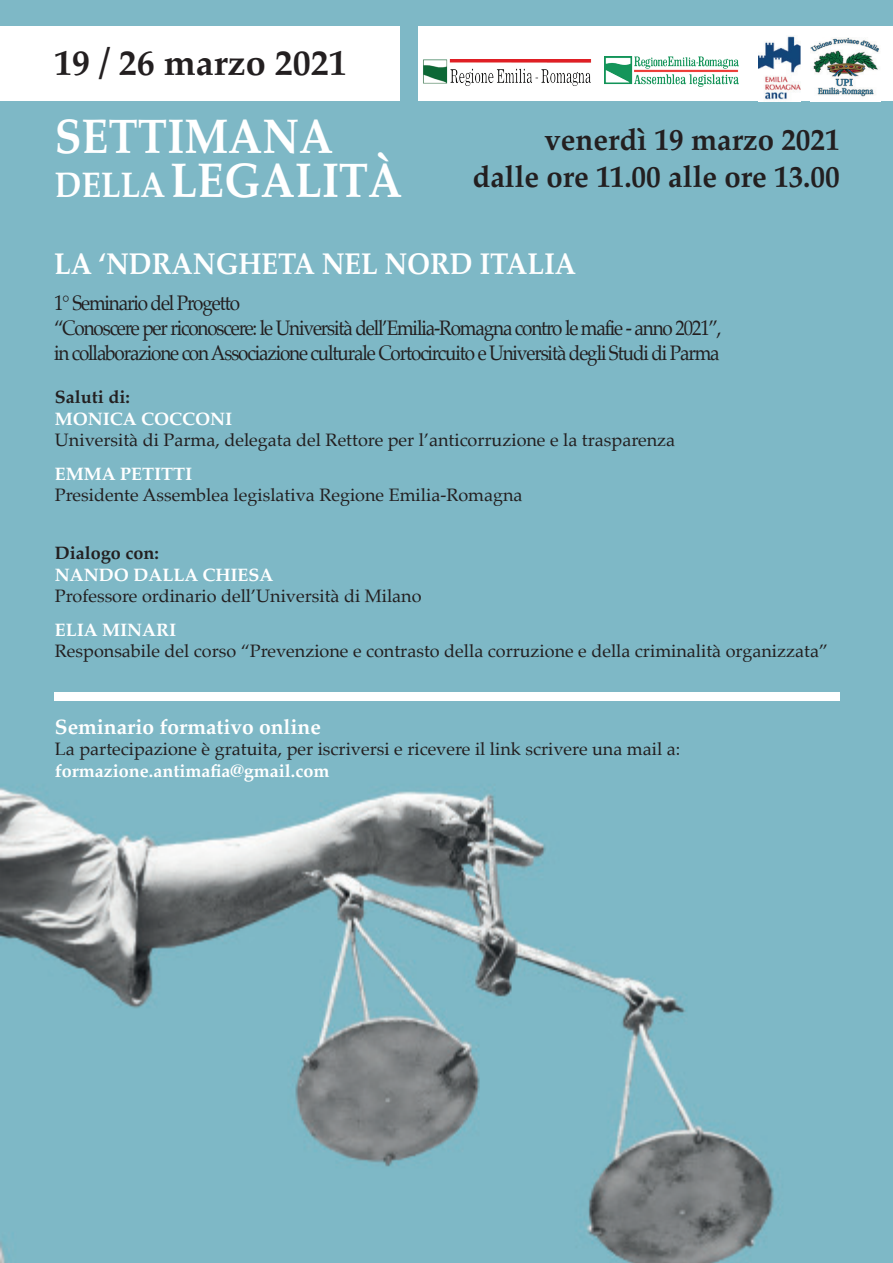
<style>
.page{position:relative;width:893px;height:1263px;background:#fff}
.page>*{position:absolute;margin:0;border:0;box-sizing:border-box;transform-origin:0 0}
.t1{font:700 48.75px "Palatino";color:#fff;scale:.9 1}
.t2{font:700 36px "Palatino";color:#231f20}
.t3{font:700 35.7px "Palatino";color:#fff;scale:.9 1}
.t4{font:700 30.45px/36.6px "Palatino";color:#231f20;text-align:right;scale:.96 1}
.t5{font:700 30.15px "Palatino";color:#fff;scale:.91 1}
.t6{font:21px/25.2px "Palatino";letter-spacing:-.06em;color:#231f20;scale:.9 1}
.t7{font:700 21px "Palatino";color:#fff}
.t8{font:18px "Palatino";color:#231f20}
.t9{font:700 18px "Palatino";color:#fff}
.t10{font:700 18px "Palatino";color:#231f20}
</style>
<div class="page">
<img style="left:0;top:0;width:893px;height:1263px">
<div style="left:418px;top:27px;width:475px;height:74px;background:#fff"></div>
<img style="left:810px;top:38px;width:70px;height:59px">
<img style="left:604px;top:56px;width:134px;height:31px">
<img style="left:423px;top:60px;width:169px;height:26px">
<img style="left:758px;top:36px;width:43px;height:64px">
<div style="left:0;top:27px;width:400px;height:74px;background:#fff"></div>
<div style="left:54px;top:692px;width:786px;height:9px;background:#fff"></div>
<h2 class="t2" style="left:54px;top:32px;width:294px">19 / 26 marzo 2021</h2>
<h1 class="t1" style="left:55px;top:95px;width:311px">SETTIMANA</h1>
<h3 class="t3" style="left:55px;top:154px;width:124px">DELLA</h3>
<h1 class="t1" style="left:171px;top:139px;width:259px">LEGALITÀ</h1>
<h3 class="t4" style="left:472px;top:121px;width:384px">venerdì 19 marzo 2021 dalle ore 11.00 alle ore 13.00</h3>
<h3 class="t5" style="left:54px;top:238px;width:575px">LA ‘NDRANGHETA NEL NORD ITALIA</h3>
<p class="t6" style="left:54px;top:290px;width:743px">1° Seminario del Progetto<br>“Conoscere per riconoscere: le Università dell’Emilia-Romagna contro le mafie - anno 2021”, in collaborazione con Associazione culturale Cortocircuito e Università degli Studi di Parma</p>
<p class="t10" style="left:55px;top:381px;width:76px">Saluti di:</p>
<p class="t9" style="left:55px;top:403px;width:179px">MONICA COCCONI</p>
<p class="t8" style="left:55px;top:425px;width:622px">Università di Parma, delegata del Rettore per l’anticorruzione e la trasparenza</p>
<p class="t9" style="left:55px;top:458px;width:139px">EMMA PETITTI</p>
<p class="t8" style="left:55px;top:480px;width:469px">Presidente Assemblea legislativa Regione Emilia-Romagna</p>
<p class="t10" style="left:55px;top:537px;width:106px">Dialogo con:</p>
<p class="t9" style="left:55px;top:559px;width:220px">NANDO DALLA CHIESA</p>
<p class="t8" style="left:55px;top:581px;width:368px">Professore ordinario dell’Università di Milano</p>
<p class="t9" style="left:55px;top:614px;width:123px">ELIA MINARI</p>
<p class="t8" style="left:55px;top:636px;width:774px">Responsabile del corso “Prevenzione e contrasto della corruzione e della criminalità organizzata”</p>
<p class="t7" style="left:55px;top:709px;width:268px">Seminario formativo online</p>
<p class="t8" style="left:55px;top:734px;width:627px">La partecipazione è gratuita, per iscriversi e ricevere il link scrivere una mail a:</p>
<p class="t9" style="left:55px;top:755px;width:276px">formazione.antimafia@gmail.com</p>
</div>
